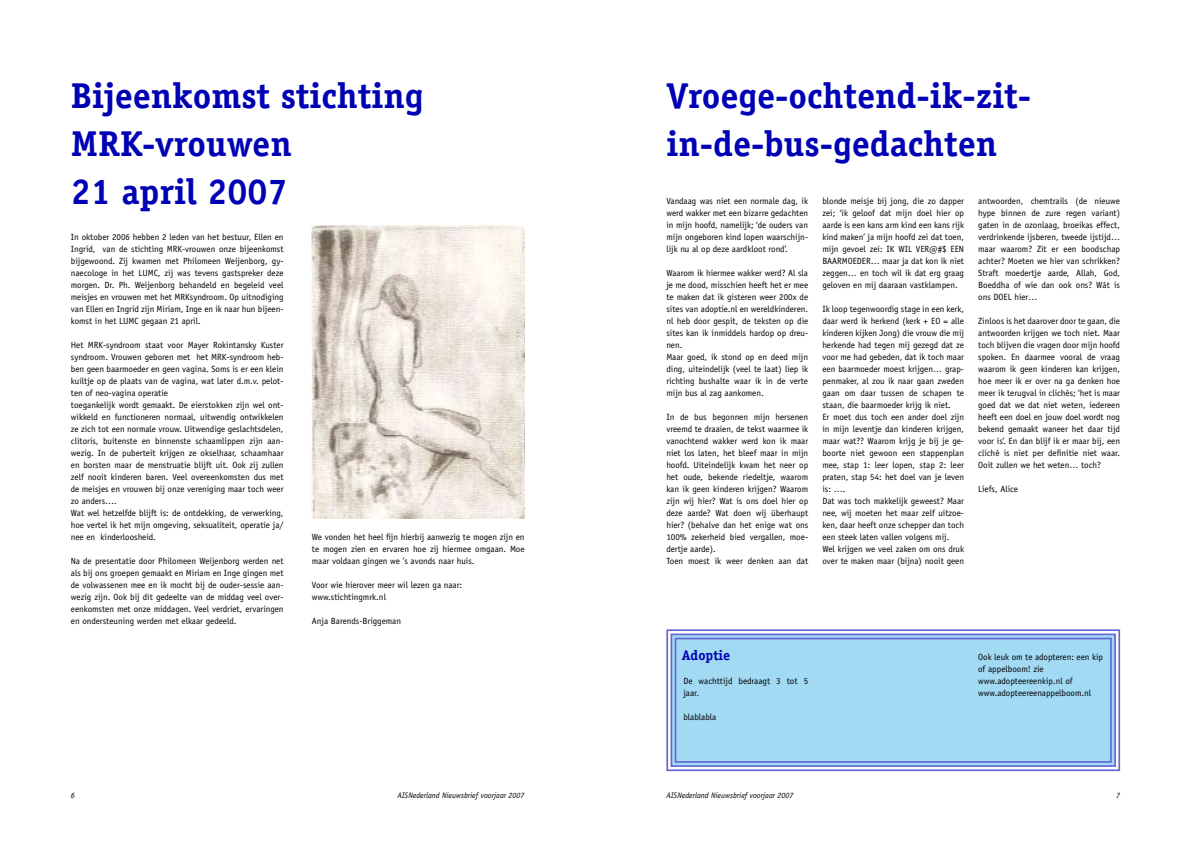
<style>
.page{position:relative;width:1191px;height:842px;background:#fff}
.page>*{position:absolute;margin:0;border:0;box-sizing:border-box;transform-origin:0 0}
.t1{font:700 36px/48px "Officina Serif";color:#0000b4}
.t2{font:700 14px "Officina Serif";color:#0000b4}
.t3{font:9px/12px "Officina Sans";color:#000;text-align:justify}
.t4{font:italic 8px "Officina Sans";color:#000}
</style>
<div class="page">
<img style="left:312px;top:226px;width:212px;height:292px">
<svg style="left:666px;top:629px;width:455px;height:143px"></svg>
<div style="left:670px;top:633px;width:446px;height:134px;border:2px solid #6666d2"></div>
<div style="left:674px;top:638px;width:437px;height:125px;border:2px solid #6666d2"></div>
<h1 class="t1" style="left:71px;top:71px;width:354px">Bijeenkomst stichting<br>MRK-vrouwen<br>21 april 2007</h1>
<p class="t3" style="left:71px;top:231px;width:214px">In oktober 2006 hebben 2 leden van het bestuur, Ellen en Ingrid, van de stichting MRK-vrouwen onze bijeenkomst bijgewoond. Zij kwamen met Philomeen Weijenborg, gy&shy;naecologe in het LUMC, zij was tevens gastspreker deze morgen. Dr. Ph. Weijenborg behandeld en begeleid veel meisjes en vrouwen met het MRKsyndroom. Op uitnodiging van Ellen en Ingrid zijn Miriam, Inge en ik naar hun bijeen&shy;komst in het LUMC gegaan 21 april.</p>
<p class="t3" style="left:71px;top:339px;width:214px;text-align:left">Het MRK-syndroom staat voor Mayer Rokintansky Kuster syndroom. Vrouwen geboren met het MRK-syndroom heb&shy;ben geen baarmoeder en geen vagina. Soms is er een klein kuiltje op de plaats van de vagina, wat later d.m.v. pelot&shy;ten of neo-vagina operatie<br>toegankelijk wordt gemaakt. De eierstokken zijn wel ont&shy;wikkeld en functioneren normaal, uitwendig ontwikkelen ze zich tot een normale vrouw. Uitwendige geslachtsdelen, clitoris, buitenste en binnenste schaamlippen zijn aan&shy;wezig. In de puberteit krijgen ze okselhaar, schaamhaar en borsten maar de menstruatie blijft uit. Ook zij zullen zelf nooit kinderen baren. Veel overeenkomsten dus met de meisjes en vrouwen bij onze vereniging maar toch weer zo anders….<br>Wat wel hetzelfde blijft is: de ontdekking, de verwerking, hoe vertel ik het mijn omgeving, seksualiteit, operatie ja/ nee en kinderloosheid.</p>
<p class="t3" style="left:71px;top:555px;width:214px">Na de presentatie door Philomeen Weijenborg werden net als bij ons groepen gemaakt en Miriam en Inge gingen met de volwassenen mee en ik mocht bij de ouder-sessie aan&shy;wezig zijn. Ook bij dit gedeelte van de middag veel over&shy;eenkomsten met onze middagen. Veel verdriet, ervaringen en ondersteuning werden met elkaar gedeeld.</p>
<p class="t3" style="left:312px;top:531px;width:214px">We vonden het heel fijn hierbij aanwezig te mogen zijn en te mogen zien en ervaren hoe zij hiermee omgaan. Moe maar voldaan gingen we ’s avonds naar huis.</p>
<p class="t3" style="left:312px;top:579px;width:152px">Voor wie hierover meer wil lezen ga naar: www.stichtingmrk.nl</p>
<p class="t3" style="left:312px;top:615px;width:91px">Anja Barends-Briggeman</p>
<h1 class="t1" style="left:666px;top:71px;width:366px">Vroege-ochtend-ik-zit&shy;in-de-bus-gedachten</h1>
<p class="t3" style="left:666px;top:195px;width:143px">Vandaag was niet een normale dag, ik werd wakker met een bizarre gedachten in mijn hoofd, namelijk; ‘de ouders van mijn ongeboren kind lopen waarschijn&shy;lijk nu al op deze aardkloot rond’.</p>
<p class="t3" style="left:666px;top:267px;width:143px;text-align:left">Waarom ik hiermee wakker werd? Al sla je me dood, misschien heeft het er mee te maken dat ik gisteren weer 200x de sites van adoptie.nl en wereldkinderen. nl heb door gespit, de teksten op die sites kan ik inmiddels hardop op dreu&shy;nen.<br>Maar goed, ik stond op en deed mijn ding, uiteindelijk (veel te laat) liep ik richting bushalte waar ik in de verte mijn bus al zag aankomen.</p>
<p class="t3" style="left:666px;top:411px;width:143px;text-align:left">In de bus begonnen mijn hersenen vreemd te draaien, de tekst waarmee ik vanochtend wakker werd kon ik maar niet los laten, het bleef maar in mijn hoofd. Uiteindelijk kwam het neer op het oude, bekende riedeltje, waarom kan ik geen kinderen krijgen? Waarom zijn wij hier? Wat is ons doel hier op deze aarde? Wat doen wij überhaupt hier? (behalve dan het enige wat ons 100% zekerheid bied vergallen, moe&shy;dertje aarde).<br>Toen moest ik weer denken aan dat</p>
<p class="t3" style="left:822px;top:195px;width:143px">blonde meisje bij jong, die zo dapper zei; ‘ik geloof dat mijn doel hier op aarde is een kans arm kind een kans rijk kind maken’ ja mijn hoofd zei dat toen, mijn gevoel zei: IK WIL VER@#$ EEN BAARMOEDER… maar ja dat kon ik niet zeggen… en toch wil ik dat erg graag geloven en mij daaraan vastklampen.</p>
<p class="t3" style="left:822px;top:303px;width:143px;text-align:left">Ik loop tegenwoordig stage in een kerk, daar werd ik herkend (kerk + EO = alle kinderen kijken Jong) die vrouw die mij herkende had tegen mij gezegd dat ze voor me had gebeden, dat ik toch maar een baarmoeder moest krijgen… grap&shy;penmaker, al zou ik naar gaan zweden gaan om daar tussen de schapen te staan, die baarmoeder krijg ik niet.<br>Er moet dus toch een ander doel zijn in mijn leventje dan kinderen krijgen, maar wat?? Waarom krijg je bij je ge&shy;boorte niet gewoon een stappenplan mee, stap 1: leer lopen, stap 2: leer praten, stap 54: het doel van je leven is: ….<br>Dat was toch makkelijk geweest? Maar nee, wij moeten het maar zelf uitzoe&shy;ken, daar heeft onze schepper dan toch een steek laten vallen volgens mij.<br>Wel krijgen we veel zaken om ons druk over te maken maar (bijna) nooit geen</p>
<p class="t3" style="left:978px;top:195px;width:143px">antwoorden, chemtrails (de nieuwe hype binnen de zure regen variant) gaten in de ozonlaag, broeikas effect, verdrinkende ijsberen, tweede ijstijd… maar waarom? Zit er een boodschap achter? Moeten we hier van schrikken?<br>Straft moedertje aarde, Allah, God, Boeddha of wie dan ook ons? Wát is ons DOEL hier…</p>
<p class="t3" style="left:978px;top:315px;width:143px">Zinloos is het daarover door te gaan, die antwoorden krijgen we toch niet. Maar toch blijven die vragen door mijn hoofd spoken. En daarmee vooral de vraag waarom ik geen kinderen kan krijgen, hoe meer ik er over na ga denken hoe meer ik terugval in clichés; ‘het is maar goed dat we dat niet weten, iedereen heeft een doel en jouw doel wordt nog bekend gemaakt waneer het daar tijd voor is’. En dan blijf ik er maar bij, een cliché is niet per definitie niet waar.<br>Ooit zullen we het weten… toch?</p>
<p class="t3" style="left:978px;top:483px;width:41px">Liefs, Alice</p>
<h2 class="t2" style="left:682px;top:647px;width:50px">Adoptie</h2>
<p class="t3" style="left:683px;top:675px;width:126px">De wachttijd bedraagt 3 tot 5 jaar.</p>
<p class="t3" style="left:683px;top:711px;width:34px">blablabla</p>
<p class="t3" style="left:978px;top:651px;width:126px;text-align:left">Ook leuk om te adopteren: een kip of appelboom! zie www.adopteereenkip.nl of www.adopteereenappelboom.nl</p>
<p class="t4" style="left:397px;top:791px;width:129px">AISNederland Nieuwsbrief voorjaar 2007</p>
<p class="t4" style="left:666px;top:791px;width:129px">AISNederland Nieuwsbrief voorjaar 2007</p>
</div>
